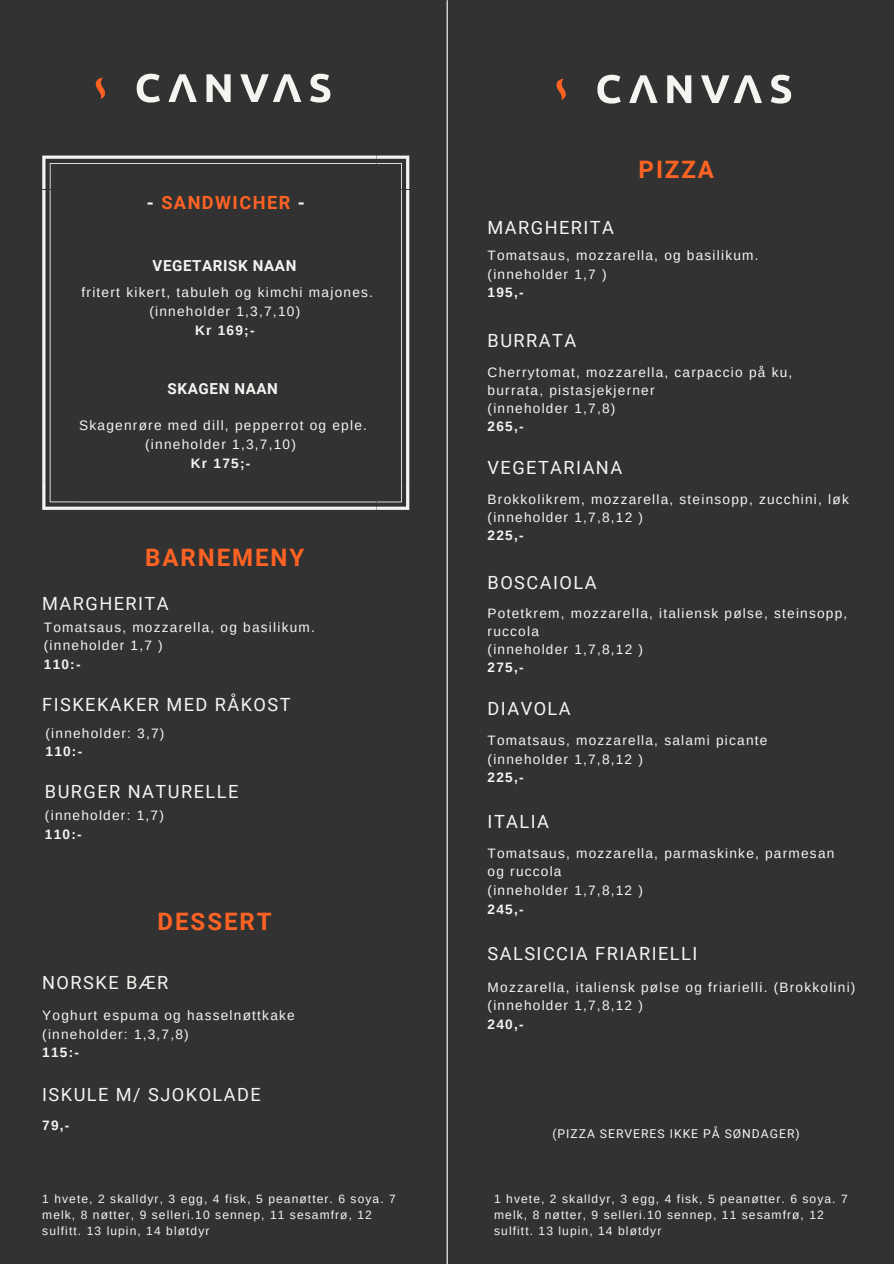
<style>
.page{position:relative;width:894px;height:1264px;background:#fff}
.page>*{position:absolute;margin:0;border:0;box-sizing:border-box;transform-origin:0 0}
.t1{font:700 24px "Roboto";letter-spacing:.08em;color:#ff6324}
.t2{font:18.15px "Roboto";letter-spacing:.08em;color:#f5f4f1}
.t3{font:700 18.15px "Roboto";letter-spacing:.08em;color:#ff6324}
.t4{font:700 15.15px "Roboto";letter-spacing:.04em;color:#f5f4f1}
.t5{font:13.65px/18px "Arimo";letter-spacing:.09em;color:#f5f4f1}
.t6{font:700 13.65px "Arimo";letter-spacing:.09em;color:#f5f4f1}
.t7{font:12.15px "Roboto";letter-spacing:.08em;color:#f5f4f1}
.t8{font:12px/16px "Arimo";letter-spacing:.09em;color:#f5f4f1}
.s1{color:#f5f4f1}
</style>
<div class="page">
<div style="left:0;top:0;width:893px;height:1263px;background:#323232"></div>
<hr style="left:446px;top:1px;width:1px;height:1262px;background:#fff">
<svg style="left:556px;top:78px;width:10px;height:22px"></svg>
<svg style="left:597px;top:75px;width:194px;height:29px"></svg>
<svg style="left:95px;top:77px;width:10px;height:22px"></svg>
<svg style="left:137px;top:74px;width:193px;height:29px"></svg>
<svg style="left:42px;top:155px;width:367px;height:355px"></svg>
<p class="t3" style="left:147px;top:192px;width:159px"><span class="s1">-</span> SANDWICHER <span class="s1">-</span></p>
<p class="t4" style="left:152px;top:257px;width:145px">VEGETARISK NAAN</p>
<p class="t5" style="left:81px;top:283px;width:293px">fritert kikert, tabuleh og kimchi majones.</p>
<p class="t5" style="left:149px;top:302px;width:152px">(inneholder 1,3,7,10)</p>
<p class="t6" style="left:195px;top:322px;width:61px">Kr 169;-</p>
<p class="t4" style="left:168px;top:380px;width:112px">SKAGEN NAAN</p>
<p class="t5" style="left:79px;top:416px;width:289px">Skagenrøre med dill, pepperrot og eple.</p>
<p class="t5" style="left:145px;top:435px;width:152px">(inneholder 1,3,7,10)</p>
<p class="t6" style="left:191px;top:456px;width:61px">Kr 175;-</p>
<p class="t1" style="left:145px;top:543px;width:160px">BARNEMENY</p>
<p class="t2" style="left:42px;top:593px;width:128px">MARGHERITA</p>
<p class="t5" style="left:44px;top:618px;width:272px">Tomatsaus, mozzarella, og basilikum.</p>
<p class="t5" style="left:44px;top:636px;width:120px">(inneholder 1,7 )</p>
<p class="t6" style="left:44px;top:656px;width:38px">110:-</p>
<p class="t2" style="left:42px;top:693px;width:250px">FISKEKAKER MED RÅKOST</p>
<p class="t5" style="left:46px;top:724px;width:120px">(inneholder: 3,7)</p>
<p class="t6" style="left:46px;top:744px;width:38px">110:-</p>
<p class="t2" style="left:45px;top:781px;width:195px">BURGER NATURELLE</p>
<p class="t5" style="left:45px;top:806px;width:120px">(inneholder: 1,7)</p>
<p class="t6" style="left:45px;top:826px;width:38px">110:-</p>
<p class="t1" style="left:158px;top:908px;width:115px">DESSERT</p>
<p class="t2" style="left:42px;top:972px;width:128px">NORSKE BÆR</p>
<p class="t5" style="left:42px;top:1006px;width:254px">Yoghurt espuma og hasselnøttkake</p>
<p class="t5" style="left:42px;top:1024px;width:148px">(inneholder: 1,3,7,8)</p>
<p class="t6" style="left:42px;top:1044px;width:38px">115:-</p>
<p class="t2" style="left:42px;top:1083px;width:220px">ISKULE M/ SJOKOLADE</p>
<p class="t6" style="left:42px;top:1117px;width:29px">79,-</p>
<p class="t1" style="left:638px;top:156px;width:77px">PIZZA</p>
<p class="t2" style="left:487px;top:218px;width:128px">MARGHERITA</p>
<p class="t5" style="left:487px;top:246px;width:272px">Tomatsaus, mozzarella, og basilikum.</p>
<p class="t5" style="left:487px;top:265px;width:120px">(inneholder 1,7 )</p>
<p class="t6" style="left:487px;top:285px;width:37px">195,-</p>
<p class="t2" style="left:487px;top:330px;width:90px">BURRATA</p>
<p class="t5" style="left:487px;top:363px;width:306px">Cherrytomat, mozzarella, carpaccio på ku, burrata, pistasjekjerner</p>
<p class="t5" style="left:487px;top:399px;width:129px">(inneholder 1,7,8)</p>
<p class="t6" style="left:487px;top:418px;width:37px">265,-</p>
<p class="t2" style="left:487px;top:457px;width:136px">VEGETARIANA</p>
<p class="t5" style="left:487px;top:490px;width:362px">Brokkolikrem, mozzarella, steinsopp, zucchini, løk</p>
<p class="t5" style="left:487px;top:508px;width:157px">(inneholder 1,7,8,12 )</p>
<p class="t6" style="left:487px;top:528px;width:37px">225,-</p>
<p class="t2" style="left:487px;top:572px;width:110px">BOSCAIOLA</p>
<p class="t5" style="left:487px;top:603px;width:361px">Potetkrem, mozzarella, italiensk pølse, steinsopp, ruccola</p>
<p class="t5" style="left:487px;top:640px;width:157px">(inneholder 1,7,8,12 )</p>
<p class="t6" style="left:487px;top:659px;width:37px">275,-</p>
<p class="t2" style="left:487px;top:698px;width:85px">DIAVOLA</p>
<p class="t5" style="left:487px;top:731px;width:281px">Tomatsaus, mozzarella, salami picante</p>
<p class="t5" style="left:487px;top:749px;width:157px">(inneholder 1,7,8,12 )</p>
<p class="t6" style="left:487px;top:769px;width:37px">225,-</p>
<p class="t2" style="left:487px;top:811px;width:63px">ITALIA</p>
<p class="t5" style="left:487px;top:843px;width:348px;line-height:18.6px">Tomatsaus, mozzarella, parmaskinke, parmesan og ruccola</p>
<p class="t5" style="left:487px;top:881px;width:157px">(inneholder 1,7,8,12 )</p>
<p class="t6" style="left:487px;top:901px;width:37px">245,-</p>
<p class="t2" style="left:487px;top:942px;width:211px">SALSICCIA FRIARIELLI</p>
<p class="t5" style="left:487px;top:977px;width:369px">Mozzarella, italiensk pølse og friarielli. (Brokkolini)</p>
<p class="t5" style="left:487px;top:996px;width:157px">(inneholder 1,7,8,12 )</p>
<p class="t6" style="left:487px;top:1016px;width:37px">240,-</p>
<p class="t7" style="left:552px;top:1126px;width:249px">(PIZZA SERVERES IKKE PÅ SØNDAGER)</p>
<p class="t8" style="left:42px;top:1190px;width:355px">1 hvete, 2 skalldyr, 3 egg, 4 fisk, 5 peanøtter. 6 soya. 7 melk, 8 nøtter, 9 selleri.10 sennep, 11 sesamfrø, 12 sulfitt. 13 lupin, 14 bløtdyr</p>
<p class="t8" style="left:494px;top:1190px;width:355px">1 hvete, 2 skalldyr, 3 egg, 4 fisk, 5 peanøtter. 6 soya. 7 melk, 8 nøtter, 9 selleri.10 sennep, 11 sesamfrø, 12 sulfitt. 13 lupin, 14 bløtdyr</p>
</div>
